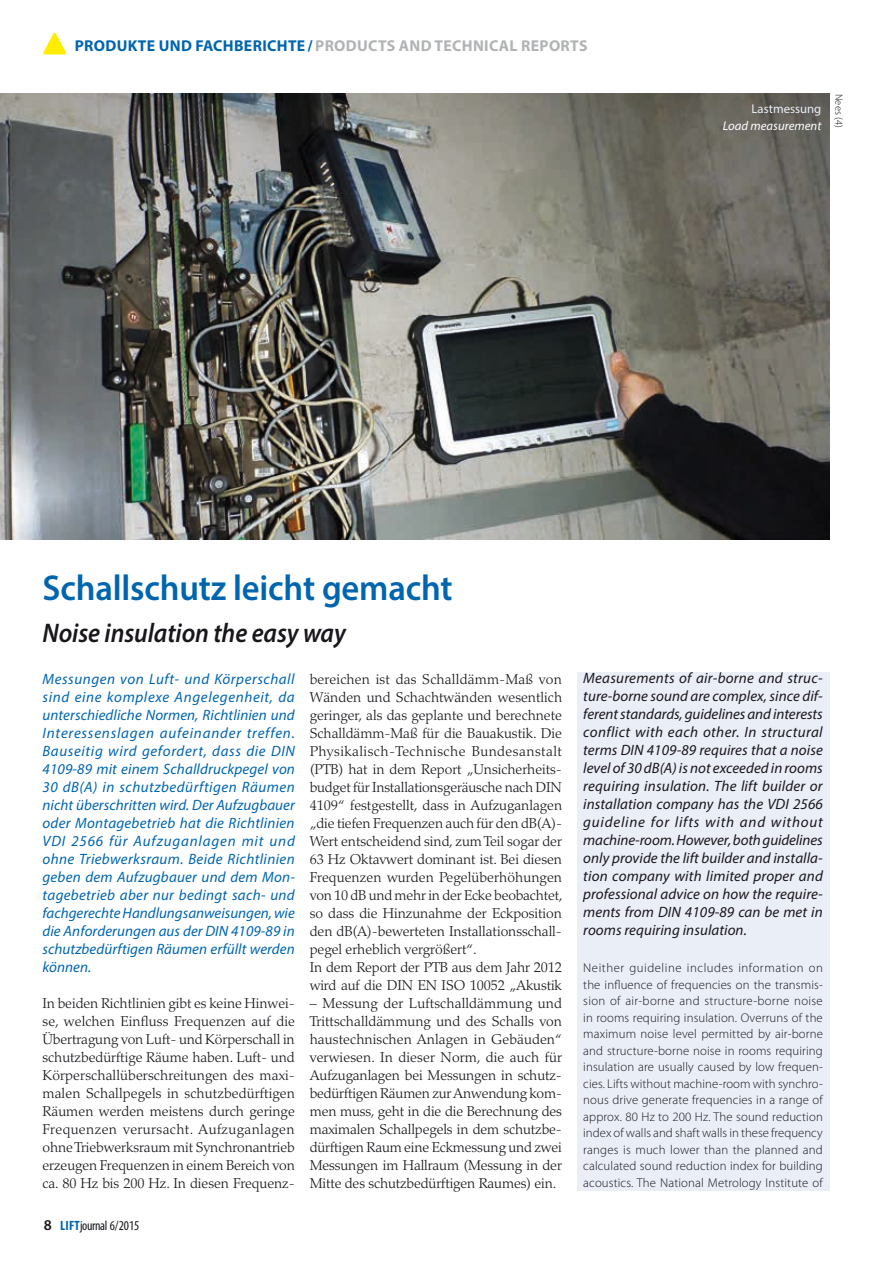
<style>
.page{position:relative;width:893px;height:1263px;background:#fff}
.page>*{position:absolute;margin:0;border:0;box-sizing:border-box;transform-origin:0 0}
.t1{font:600 36px "Myriad Pro";letter-spacing:-.005em;color:#0065af;scale:.96 1}
.t2{font:italic 600 27px "Myriad Pro";letter-spacing:-.005em;color:#1a171c;scale:.93 1}
.t3{font:700 15.75px "Myriad Pro";color:#b1b3b4}
.t4{font:700 15.75px "Myriad Pro";color:#0065af}
.t5{font:italic 15px/18px "Myriad Pro";letter-spacing:.005em;color:#0065af;text-align:justify}
.t6{font:italic 15px/18px "Myriad Pro";letter-spacing:.005em;color:#1a171c;text-align:justify}
.t7{font:300 14.25px/18px "Palatino";letter-spacing:-.005em;color:#1a171c;text-align:justify}
.t8{font:condensed 13.5px "Myriad Pro";letter-spacing:-.025em;color:#1a171c}
.t9{font:300 12.75px/16.5px "Myriad Pro";letter-spacing:.01em;color:#1a171c;text-align:justify}
.t10{font:italic 12.75px "Myriad Pro";color:#fff}
.t11{font:12.75px "Myriad Pro";color:#eaeef7}
.t12{font:300 10.5px "Myriad Pro";color:#1a171c}
.s1{color:#0065af}
.s2{font-weight:600;font-stretch:normal;font-size:15px}
.s3{font-weight:700;color:#0065af}
</style>
<div class="page">
<img style="left:0;top:94px;width:829px;height:445px">
<div style="left:577px;top:672px;width:252px;height:519px;background:#eaeef7"></div>
<svg style="left:43px;top:32px;width:24px;height:23px"></svg>
<p class="t4" style="left:75px;top:35px;width:21px">PRODUKTE</p>
<p class="t4" style="left:159px;top:35px;width:12px">UND</p>
<p class="t4" style="left:195px;top:35px;width:10px">FACHBERICHTE</p>
<p class="t3" style="left:307px;top:35px;width:29px"><span class="s1">/</span>PRODUCTS</p>
<p class="t3" style="left:399px;top:35px;width:12px">AND</p>
<p class="t3" style="left:435px;top:35px;width:11px">TECHNICAL</p>
<p class="t3" style="left:521px;top:35px;width:11px">REPORTS</p>
<p class="t11" style="left:752px;top:101px;width:71px">Lastmessung</p>
<p class="t10" style="left:723px;top:118px;width:100px">Load measurement</p>
<p class="t12" style="left:845px;top:94px;width:36px;rotate:90deg">Nees (4)</p>
<h1 class="t1" style="left:43px;top:565px;width:429px">Schallschutz leicht gemacht</h1>
<h2 class="t2" style="left:43px;top:616px;width:328px">Noise insulation the easy way</h2>
<p class="t7" style="left:310px;top:670px;width:254px;text-align:left">bereichen ist das Schalldämm-Maß von Wänden und Schachtwänden wesentlich geringer, als das geplante und berechnete Schalldämm-Maß für die Bauakustik. Die Physikalisch-Technische Bundesanstalt (PTB) hat in dem Report „Unsicherheits&shy;budget für Installationsgeräusche nach DIN 4109“ festgestellt, dass in Aufzuganlagen „die tiefen Frequenzen auch für den dB(A)- Wert entscheidend sind, zum Teil sogar der 63 Hz Oktavwert dominant ist. Bei diesen Frequenzen wurden Pegelüberhöhungen von 10 dB und mehr in der Ecke beobachtet, so dass die Hinzunahme der Eckposition den dB(A)-bewerteten Installationsschall&shy;pegel erheblich vergrößert“.<br>In dem Report der PTB aus dem Jahr 2012 wird auf die DIN EN ISO 10052 „Akustik</p>
<p class="t7" style="left:310px;top:994px;width:254px">– Messung der Luftschalldämmung und Trittschalldämmung und des Schalls von haustechnischen Anlagen in Gebäuden“ verwiesen. In dieser Norm, die auch für Aufzuganlagen bei Messungen in schutz&shy;bedürftigen Räumen zur Anwendung kom&shy;men muss, geht in die die Berechnung des maximalen Schallpegels in dem schutzbe&shy;dürftigen Raum eine Eckmessung und zwei Messungen im Hallraum (Messung in der Mitte des schutzbedürftigen Raumes) ein.</p>
<p class="t5" style="left:43px;top:670px;width:254px">Messungen von Luft- und Körperschall sind eine komplexe Angelegenheit, da unterschiedliche Normen, Richtlinien und Interessenslagen aufeinander treffen.<br>Bauseitig wird gefordert, dass die DIN 4109-89 mit einem Schalldruckpegel von 30 dB(A) in schutzbedürftigen Räumen nicht überschritten wird. Der Aufzugbauer oder Montagebetrieb hat die Richtlinien VDI 2566 für Aufzuganlagen mit und ohne Triebwerksraum. Beide Richtlinien geben dem Aufzugbauer und dem Mon&shy;tagebetrieb aber nur bedingt sach- und fachgerechte Handlungsanweisungen, wie die Anforderungen aus der DIN 4109-89 in schutzbedürftigen Räumen erfüllt werden können.</p>
<p class="t7" style="left:43px;top:994px;width:254px">In beiden Richtlinien gibt es keine Hinwei&shy;se, welchen Einfluss Frequenzen auf die Übertragung von Luft- und Körperschall in schutzbedürftige Räume haben. Luft- und Körperschallüberschreitungen des maxi&shy;malen Schallpegels in schutzbedürftigen Räumen werden meistens durch geringe Frequenzen verursacht. Aufzuganlagen ohne Triebwerksraum mit Synchronantrieb erzeugen Frequenzen in einem Bereich von ca. 80 Hz bis 200 Hz. In diesen Frequenz-</p>
<p class="t8" style="left:44px;top:1217px;width:97px"><span class="s2">8</span> <span class="s3">Lift</span>journal 6/2015</p>
<p class="t6" style="left:583px;top:669px;width:241px">Measurements of air-borne and struc&shy;ture-borne sound are complex, since dif&shy;ferent standards, guidelines and interests conflict with each other. In structural terms DIN 4109-89 requires that a noise level of 30 dB(A) is not exceeded in rooms requiring insulation. The lift builder or installation company has the VDI 2566 guideline for lifts with and without machine-room. However, both guidelines only provide the lift builder and installa&shy;tion company with limited proper and professional advice on how the require&shy;ments from DIN 4109-89 can be met in rooms requiring insulation.</p>
<p class="t9" style="left:583px;top:960px;width:241px">Neither guideline includes information on the influence of frequencies on the transmis&shy;sion of air-borne and structure-borne noise in rooms requiring insulation. Overruns of the maximum noise level permitted by air-borne and structure-borne noise in rooms requiring insulation are usually caused by low frequen&shy;cies. Lifts without machine-room with synchro&shy;nous drive generate frequencies in a range of approx. 80 Hz to 200 Hz. The sound reduction index of walls and shaft walls in these frequency ranges is much lower than the planned and calculated sound reduction index for building acoustics. The National Metrology Institute of</p>
</div>
